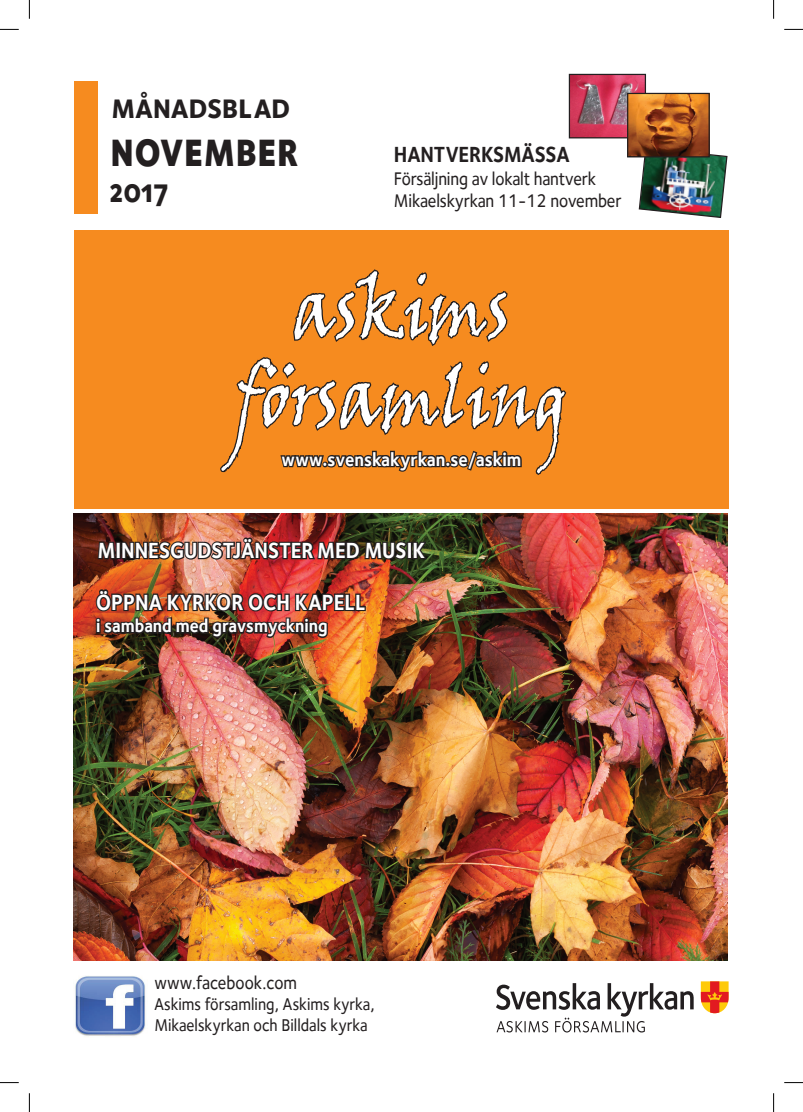
<style>
.page{position:relative;width:803px;height:1112px;background:#fff}
.page>*{position:absolute;margin:0;border:0;box-sizing:border-box;transform-origin:0 0}
.t1{font:82.5px "Viner Hand ITC";color:#fff;scale:.82 1}
.t2{font:49.5px "Foundry Sterling Extra Bld Expert";color:#231f20;scale:.82 1}
.t3{font:33px "Foundry Sterling Extra Bld Expert";color:#231f20;scale:.82 1}
.t4{font:27.5px "Foundry Sterling Extra Bld Expert";color:#231f20;scale:.95 1}
.t5{font:700 22.5px "Foundry Sterling";color:#fff;scale:.9 1}
.t6{font:700 22.5px "Foundry Sterling";letter-spacing:-.01em;color:#231f20;scale:.9 1}
.t7{font:700 19.25px "Foundry Sterling";color:#fff;scale:.91 1}
.t8{font:500 18.75px/22.5px "Foundry Sterling";letter-spacing:-.01em;color:#231f20;scale:.9 1}
.t9{font:700 18.75px "Foundry Sterling";color:#fff;scale:.9 1}
.t10{font:500 17.5px/21px "Foundry Sterling";color:#231f20;scale:.9 1}
</style>
<div class="page">
<img style="left:73px;top:513px;width:654px;height:446px">
<svg style="left:701px;top:981px;width:27px;height:31px"></svg>
<svg style="left:496px;top:983px;width:198px;height:49px"></svg>
<div style="left:74px;top:81px;width:24px;height:133px;background:#f68b1f"></div>
<img style="left:75px;top:975px;width:71px;height:62px">
<div style="left:74px;top:230px;width:654px;height:279px;background:#f68b1f"></div>
<svg style="left:220px;top:269px;width:347px;height:206px"></svg>
<img style="left:96px;top:533px;width:333px;height:29px">
<img style="left:94px;top:587px;width:273px;height:67px">
<img style="left:638px;top:154px;width:90px;height:64px">
<img style="left:571px;top:76px;width:73px;height:60px">
<div style="left:569px;top:74px;width:77px;height:64px;border:1px solid #231f20"></div>
<img style="left:629px;top:95px;width:79px;height:60px">
<div style="left:627px;top:93px;width:83px;height:64px;border:1px solid #231f20"></div>
<svg style="left:0;top:29px;width:19px;height:1px"></svg>
<svg style="left:784px;top:29px;width:19px;height:1px"></svg>
<svg style="left:0;top:1082px;width:19px;height:1px"></svg>
<svg style="left:784px;top:1082px;width:19px;height:1px"></svg>
<svg style="left:29px;top:0;width:1px;height:19px"></svg>
<svg style="left:29px;top:1093px;width:1px;height:18px"></svg>
<svg style="left:773px;top:0;width:1px;height:19px"></svg>
<svg style="left:773px;top:1093px;width:1px;height:18px"></svg>
<h3 class="t4" style="left:112px;top:91px;width:189px">MÅNADSBLAD</h3>
<h2 class="t2" style="left:110px;top:119px;width:231px">november</h2>
<h3 class="t3" style="left:110px;top:171px;width:72px">2017</h3>
<p class="t6" style="left:394px;top:141px;width:197px">HANTVERKSMÄSSA</p>
<p class="t8" style="left:394px;top:167px;width:255px">Försäljning av lokalt hantverk<br>Mikaelskyrkan 11-12 november</p>
<h1 class="t1" style="left:293px;top:257px;width:266px">askims</h1>
<h1 class="t1" style="left:235px;top:346px;width:408px">församling</h1>
<p class="t7" style="left:281px;top:448px;width:265px">www.svenskakyrkan.se/askim</p>
<p class="t5" style="left:98px;top:537px;width:365px">MINNESGUDSTJÄNSTER MED MUSIK</p>
<p class="t5" style="left:96px;top:588px;width:301px">ÖPPNA KYRKOR OCH KAPELL</p>
<p class="t9" style="left:96px;top:614px;width:259px">i samband med gravsmyckning</p>
<p class="t8" style="left:154px;top:971px;width:160px">www.facebook.com</p>
<p class="t10" style="left:154px;top:993px;width:246px">Askims församling, Askims kyrka,<br>Mikaelskyrkan och Billdals kyrka</p>
</div>
